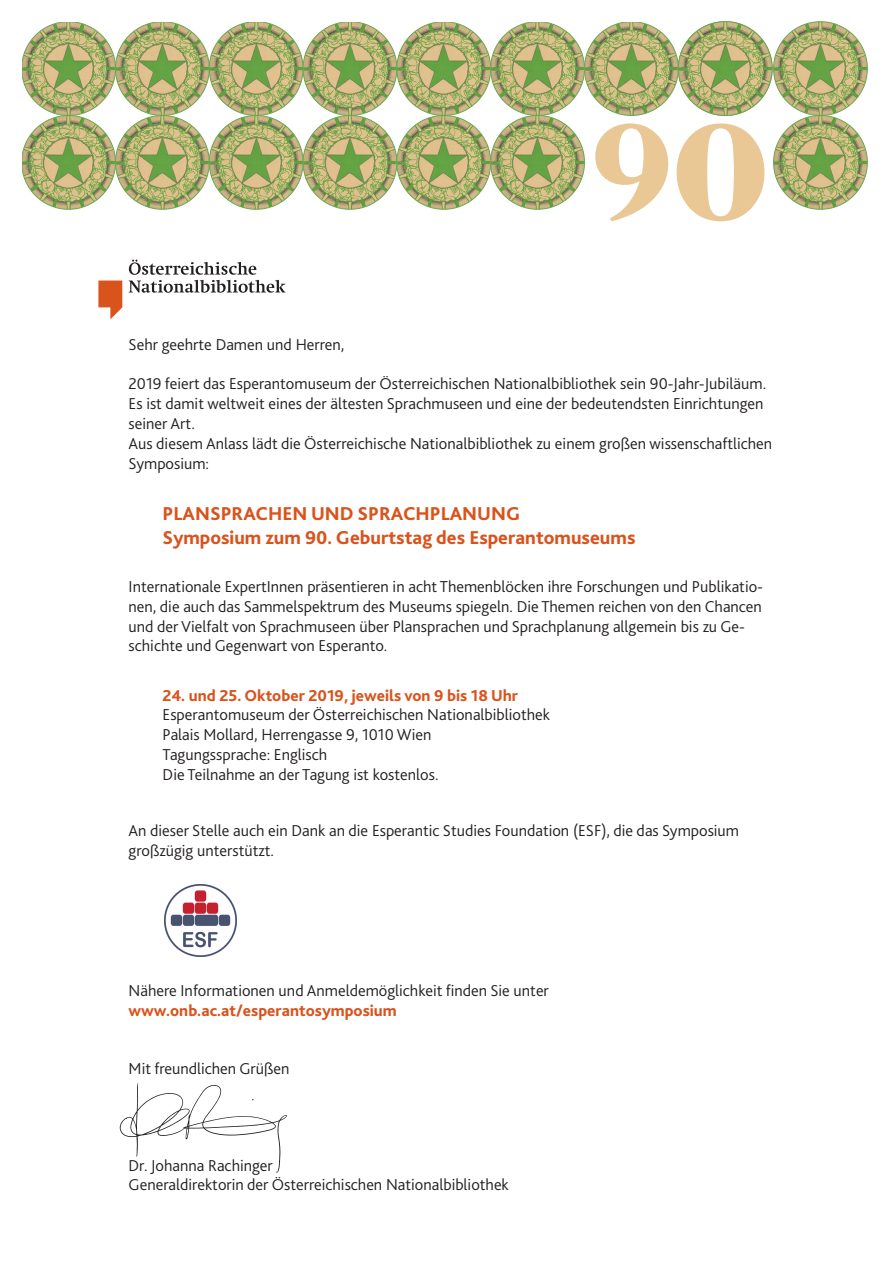
<style>
.page{position:relative;width:893px;height:1263px;background:#fff}
.page>*{position:absolute;margin:0;border:0;box-sizing:border-box;transform-origin:0 0}
.t1{font:133.65px "Grouch IT Cby BT";color:#e9c895}
.t2{font:800 19.5px/23.4px "Bliss 2";color:#d9531c}
.t3{font:300 16.5px/19.8px "Bliss 2";color:#231f20}
.t4{font:800 16.5px "Bliss 2";color:#d9531c}
</style>
<div class="page">
<img style="left:164px;top:884px;width:73px;height:72px">
<svg style="left:98px;top:281px;width:24px;height:38px"></svg>
<svg style="left:129px;top:260px;width:157px;height:33px"></svg>
<img style="left:22px;top:22px;width:93px;height:93px;border-radius:47px">
<img style="left:115px;top:22px;width:94px;height:93px;border-radius:47px">
<img style="left:209px;top:22px;width:94px;height:93px;border-radius:47px">
<img style="left:303px;top:22px;width:94px;height:93px;border-radius:47px">
<img style="left:397px;top:22px;width:94px;height:93px;border-radius:47px">
<img style="left:491px;top:22px;width:93px;height:93px;border-radius:47px">
<img style="left:584px;top:22px;width:94px;height:93px;border-radius:47px">
<img style="left:22px;top:115px;width:93px;height:94px;border-radius:47px">
<img style="left:115px;top:115px;width:94px;height:94px;border-radius:47px">
<img style="left:209px;top:115px;width:94px;height:94px;border-radius:47px">
<img style="left:303px;top:115px;width:94px;height:94px;border-radius:47px">
<img style="left:397px;top:115px;width:94px;height:94px;border-radius:47px">
<img style="left:491px;top:115px;width:93px;height:94px;border-radius:47px">
<img style="left:678px;top:22px;width:94px;height:93px;border-radius:47px">
<img style="left:774px;top:22px;width:93px;height:93px;border-radius:47px">
<img style="left:774px;top:115px;width:93px;height:94px;border-radius:47px">
<img style="left:119px;top:1083px;width:168px;height:90px">
<h1 class="t1" style="left:592px;top:90px;width:178px">90</h1>
<p class="t3" style="left:129px;top:334px;width:217px">Sehr geehrte Damen und Herren,</p>
<p class="t3" style="left:129px;top:374px;width:645px">2019 feiert das Esperantomuseum der Österreichischen Nationalbibliothek sein 90-Jahr-Jubiläum.<br>Es ist damit weltweit eines der ältesten Sprachmuseen und eine der bedeutendsten Einrichtungen seiner Art.<br>Aus diesem Anlass lädt die Österreichische Nationalbibliothek zu einem großen wissenschaftlichen Symposium:</p>
<p class="t2" style="left:163px;top:502px;width:474px">PLANSPRACHEN UND SPRACHPLANUNG<br>Symposium zum 90. Geburtstag des Esperantomuseums</p>
<p class="t3" style="left:129px;top:576px;width:636px">Internationale ExpertInnen präsentieren in acht Themenblöcken ihre Forschungen und Publikatio&shy;nen, die auch das Sammelspektrum des Museums spiegeln. Die Themen reichen von den Chancen und der Vielfalt von Sprachmuseen über Plansprachen und Sprachplanung allgemein bis zu Ge&shy;schichte und Gegenwart von Esperanto.</p>
<p class="t4" style="left:163px;top:685px;width:357px">24. und 25. Oktober 2019, jeweils von 9 bis 18 Uhr</p>
<p class="t3" style="left:163px;top:705px;width:389px">Esperantomuseum der Österreichischen Nationalbibliothek Palais Mollard, Herrengasse 9, 1010 Wien<br>Tagungssprache: Englisch<br>Die Teilnahme an der Tagung ist kostenlos.</p>
<p class="t3" style="left:129px;top:821px;width:612px">An dieser Stelle auch ein Dank an die Esperantic Studies Foundation (ESF), die das Symposium großzügig unterstützt.</p>
<p class="t3" style="left:129px;top:981px;width:422px">Nähere Informationen und Anmeldemöglichkeit finden Sie unter</p>
<p class="t4" style="left:129px;top:1000px;width:270px">www.onb.ac.at/esperantosymposium</p>
<p class="t3" style="left:129px;top:1058px;width:162px">Mit freundlichen Grüßen</p>
<p class="t3" style="left:129px;top:1155px;width:382px">Dr. Johanna Rachinger<br>Generaldirektorin der Österreichischen Nationalbibliothek</p>
</div>
